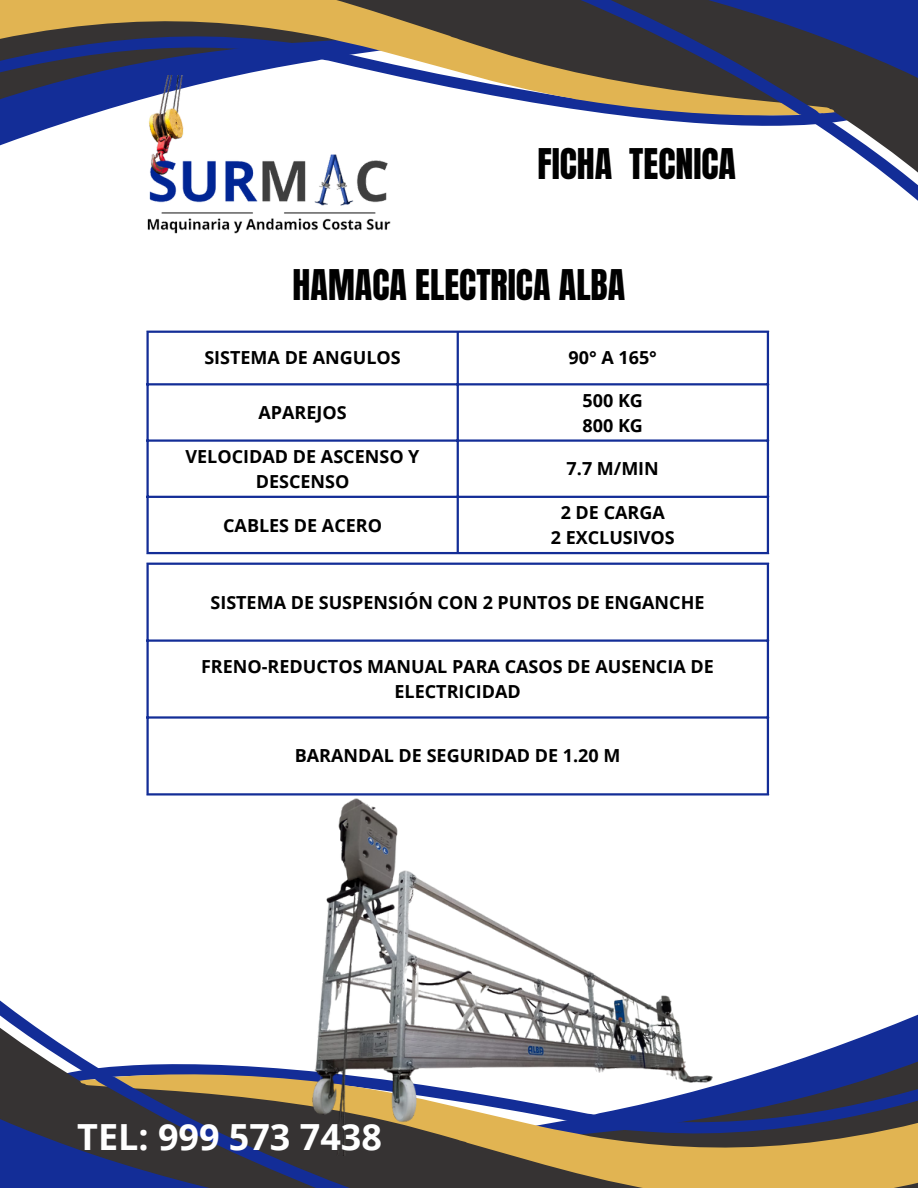
<style>
.page{position:relative;width:918px;height:1188px;background:#fff}
.page>*{position:absolute;margin:0;border:0;box-sizing:border-box;transform-origin:0 0}
.t1{font:36px "Anton";color:#000}
.t2{font:700 36px "Open Sans";color:#fff}
.t3{font:700 18px/24.8px "Open Sans";color:#000;text-align:center}
</style>
<div class="page">
<hr style="left:146px;top:333px;width:3px;height:219px;background:#132d97">
<hr style="left:457px;top:333px;width:2px;height:219px;background:#132d97">
<hr style="left:767px;top:333px;width:2px;height:219px;background:#132d97">
<hr style="left:146px;top:331px;width:623px;height:2px;background:#132d97">
<hr style="left:146px;top:383px;width:623px;height:2px;background:#132d97">
<hr style="left:146px;top:439px;width:623px;height:3px;background:#132d97">
<hr style="left:146px;top:496px;width:623px;height:2px;background:#132d97">
<hr style="left:146px;top:552px;width:623px;height:2px;background:#132d97">
<hr style="left:146px;top:565px;width:3px;height:228px;background:#132d97">
<hr style="left:767px;top:565px;width:2px;height:228px;background:#132d97">
<hr style="left:146px;top:563px;width:623px;height:2px;background:#132d97">
<hr style="left:146px;top:639px;width:623px;height:3px;background:#132d97">
<hr style="left:146px;top:716px;width:623px;height:3px;background:#132d97">
<hr style="left:146px;top:793px;width:623px;height:3px;background:#132d97">
<svg style="left:803px;top:1014px;width:115px;height:44px"></svg>
<svg style="left:479px;top:1058px;width:439px;height:130px"></svg>
<svg style="left:0;top:1000px;width:479px;height:188px"></svg>
<img style="left:225px;top:793px;width:491px;height:362px">
<svg style="left:0;top:0;width:433px;height:140px"></svg>
<svg style="left:433px;top:0;width:485px;height:201px"></svg>
<img style="left:135px;top:76px;width:267px;height:158px">
<p class="t1" style="left:537px;top:138px;width:200px">FICHA TECNICA</p>
<p class="t1" style="left:293px;top:259px;width:334px">HAMACA ELECTRICA ALBA</p>
<p class="t3" style="left:204px;top:345px;width:198px">SISTEMA DE ANGULOS</p>
<p class="t3" style="left:569px;top:345px;width:90px">90° A 165°</p>
<p class="t3" style="left:259px;top:400px;width:90px">APAREJOS</p>
<p class="t3" style="left:186px;top:444px;width:235px">VELOCIDAD DE ASCENSO Y<br>DESCENSO</p>
<p class="t3" style="left:223px;top:512px;width:160px">CABLES DE ACERO</p>
<p class="t3" style="left:583px;top:387px;width:62px">500 KG</p>
<p class="t3" style="left:583px;top:412px;width:62px">800 KG</p>
<p class="t3" style="left:567px;top:456px;width:94px">7.7 M/MIN</p>
<p class="t3" style="left:561px;top:500px;width:106px">2 DE CARGA</p>
<p class="t3" style="left:551px;top:525px;width:125px">2 EXCLUSIVOS</p>
<p class="t3" style="left:210px;top:589px;width:496px">SISTEMA DE SUSPENSIÓN CON 2 PUNTOS DE ENGANCHE</p>
<p class="t3" style="left:201px;top:654px;width:514px">FRENO-REDUCTOS MANUAL PARA CASOS DE AUSENCIA DE<br>ELECTRICIDAD</p>
<p class="t3" style="left:295px;top:743px;width:327px">BARANDAL DE SEGURIDAD DE 1.20 M</p>
<p class="t2" style="left:77px;top:1112px;width:306px">TEL: 999 573 7438</p>
</div>
